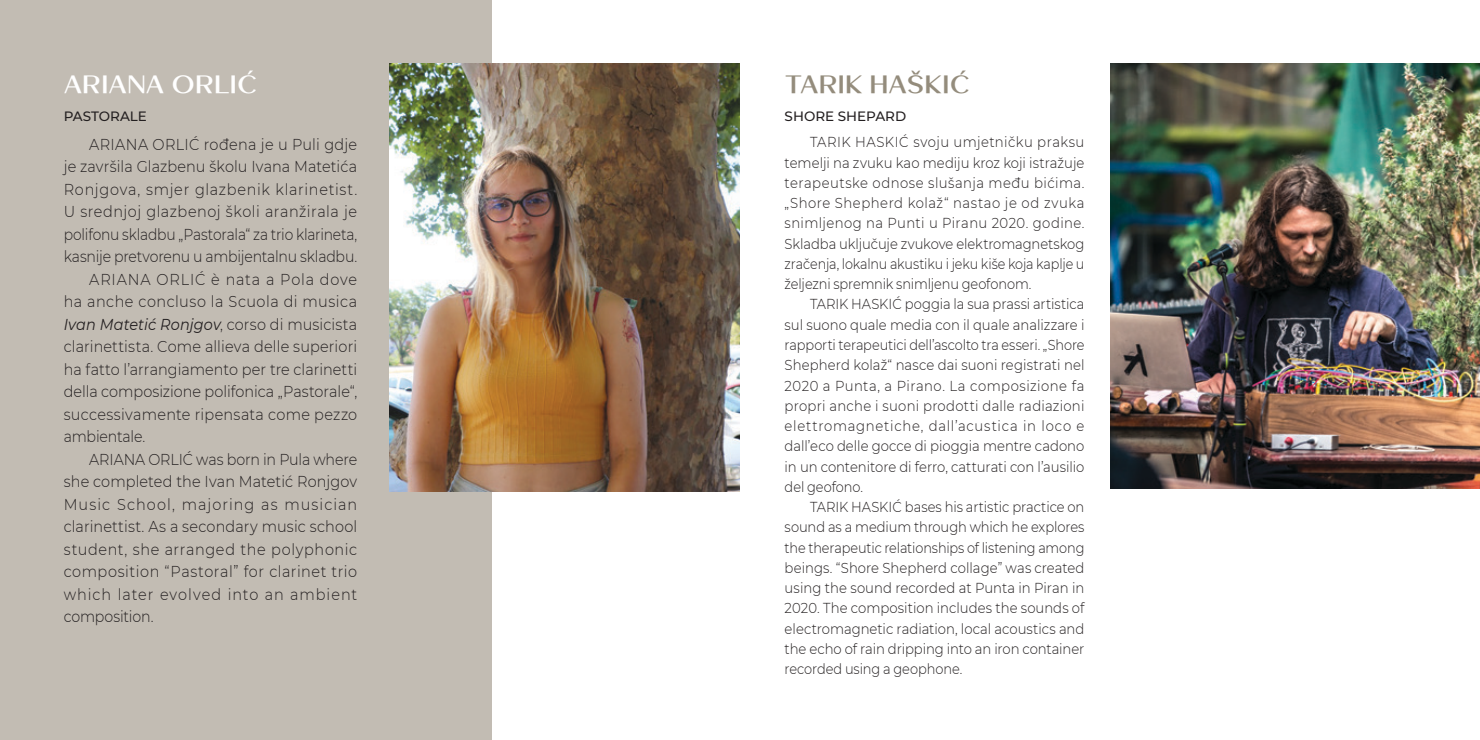
<style>
.page{position:relative;width:1480px;height:740px;background:#fff}
.page>*{position:absolute;margin:0;border:0;box-sizing:border-box;transform-origin:0 0}
.ime-prezime-9pt{font:600 24.75px "Mansory";letter-spacing:.01em;color:#fff}
.ime-prezime-9pt-2{font:600 24.75px "Mansory";letter-spacing:.01em;color:#948c7c}
.txt00{font:300 15.75px/22.5px "Montserrat";color:#231f20;text-align:justify;scale:.92 1}
.txt00-2{font:300 15.75px/22.5px "Montserrat";color:#231f20;text-align:justify;scale:.91 1}
.txt00-3{font:300 14.4px/20.2px "Montserrat";letter-spacing:-.005em;color:#231f20;text-align:justify;scale:.91 1}
.txt00-4{font:300 14.4px/20.2px "Montserrat";letter-spacing:-.005em;color:#231f20;text-align:justify;scale:.92 1}
.songs{font:500 13.5px "Montserrat";color:#231f20}
.s1{font-weight:400;font-style:italic}
</style>
<div class="page">
<div style="left:0;top:0;width:491px;height:740px;background:#c2bcb3"></div>
<img style="left:389px;top:64px;width:351px;height:427px">
<img style="left:1110px;top:64px;width:370px;height:425px">
<p class="ime-prezime-9pt" style="left:64px;top:64px;width:195px">ARIANA ORLIĆ</p>
<p class="songs" style="left:64px;top:107px;width:85px">PASTORALE</p>
<p class="txt00" style="left:64px;top:132px;width:320px;text-indent:26px">ARIANA ORLIĆ rođena je u Puli gdje je završila Glazbenu školu Ivana Matetića Ronjgova, smjer glazbenik klarinetist.<br>U srednjoj glazbenoj školi aranžirala je polifonu skladbu „Pastorala“ za trio klarineta, kasnije pretvorenu u ambijentalnu skladbu.</p>
<p class="txt00" style="left:64px;top:267px;width:320px;text-indent:26px">ARIANA ORLIĆ è nata a Pola dove ha anche concluso la Scuola di musica <span class="s1">Ivan Matetić Ronjgov</span>, corso di musicista clarinettista. Come allieva delle superiori ha fatto l’arrangiamento per tre clarinetti della composizione polifonica „Pastorale“, successivamente ripensata come pezzo ambientale.</p>
<p class="txt00-2" style="left:64px;top:447px;width:324px;text-indent:26px">ARIANA ORLIĆ was born in Pula where she completed the Ivan Matetić Ronjgov Music School, majoring as musician clarinettist. As a secondary music school student, she arranged the polyphonic composition “Pastoral” for clarinet trio which later evolved into an ambient composition.</p>
<p class="ime-prezime-9pt-2" style="left:784px;top:64px;width:187px">TARIK HAŠKIĆ</p>
<p class="songs" style="left:784px;top:107px;width:123px">SHORE SHEPARD</p>
<p class="txt00-4" style="left:784px;top:132px;width:327px;text-indent:26px">TARIK HASKIĆ svoju umjetničku praksu temelji na zvuku kao mediju kroz koji istražuje terapeutske odnose slušanja među bićima. „Shore Shepherd kolaž“ nastao je od zvuka snimljenog na Punti u Piranu 2020. godine.<br>Skladba uključuje zvukove elektromagnetskog zračenja, lokalnu akustiku i jeku kiše koja kaplje u željezni spremnik snimljenu geofonom.</p>
<p class="txt00-3" style="left:784px;top:294px;width:331px;text-indent:26px">TARIK HASKIĆ poggia la sua prassi artistica sul suono quale media con il quale analizzare i rapporti terapeutici dell’ascolto tra esseri. „Shore Shepherd kolaž“ nasce dai suoni registrati nel 2020 a Punta, a Pirano. La composizione fa propri anche i suoni prodotti dalle radiazioni elettromagnetiche, dall’acustica in loco e dall’eco delle gocce di pioggia mentre cadono in un contenitore di ferro, catturati con l’ausilio del geofono.</p>
<p class="txt00-3" style="left:784px;top:496px;width:331px;text-indent:26px">TARIK HASKIĆ bases his artistic practice on sound as a medium through which he explores the therapeutic relationships of listening among beings. “Shore Shepherd collage” was created using the sound recorded at Punta in Piran in 2020. The composition includes the sounds of electromagnetic radiation, local acoustics and the echo of rain dripping into an iron container recorded using a geophone.</p>
</div>
